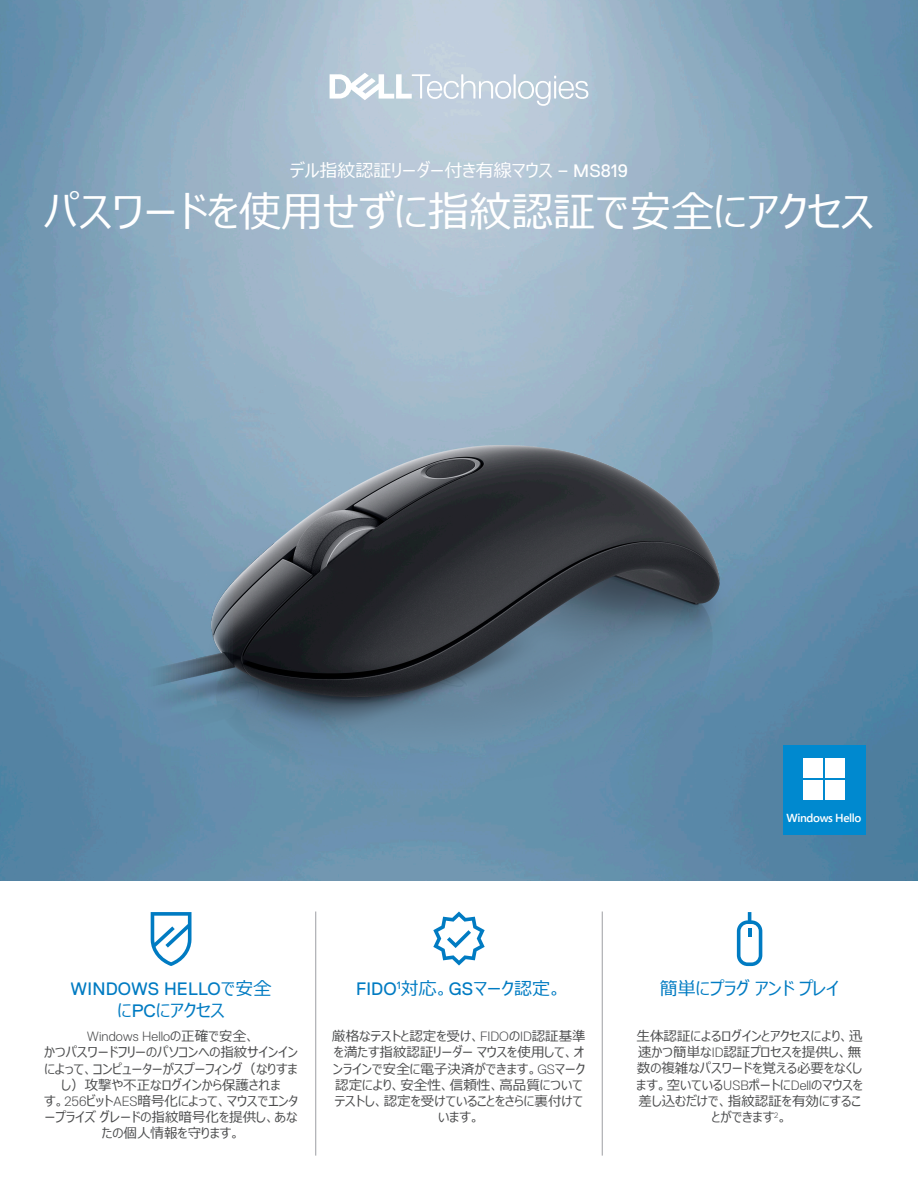
<style>
.page{position:relative;width:918px;height:1188px;background:#fff}
.page>*{position:absolute;margin:0;border:0;box-sizing:border-box;transform-origin:0 0}
.Cover_Header_-_white{font:42px "Meiryo UI";color:#fff}
.t1{font:18px "Meiryo UI";color:#007bc2}
.t2{font:18px "Meiryo UI";color:#fff}
.t3{font:18px "Dell Replica";letter-spacing:.01em;color:#007bc2}
.t4{font:13.5px/16.2px "Meiryo UI";color:#4b4c4d;text-align:center}
.t5{font:300 13.5px "Dell Replica";color:#4b4c4d}
.t6{font:600 11.7px "Segoe Pro";letter-spacing:-.03em;color:#fff}
.s1{font-family:"Dell Replica"}
.s2{font-family:"Meiryo UI"}
.s3{font-family:"Meiryo UI";font-weight:400}
.s4{font-family:"Dell Replica";font-weight:300}
</style>
<div class="page">
<img style="left:0;top:0;width:918px;height:881px">
<hr style="left:315px;top:912px;width:1px;height:244px;background:#a8a9ad">
<hr style="left:602px;top:912px;width:1px;height:244px;background:#a8a9ad">
<svg style="left:330px;top:73px;width:258px;height:33px"></svg>
<img style="left:145px;top:261px;width:635px;height:527px">
<div style="left:783px;top:745px;width:82px;height:90px;background:#0089cf"></div>
<div style="left:803px;top:758px;width:20px;height:20px;background:#fff"></div>
<div style="left:825px;top:758px;width:20px;height:20px;background:#fff"></div>
<div style="left:803px;top:780px;width:20px;height:20px;background:#fff"></div>
<div style="left:825px;top:780px;width:20px;height:20px;background:#fff"></div>
<svg style="left:433px;top:912px;width:52px;height:54px"></svg>
<svg style="left:151px;top:912px;width:40px;height:54px"></svg>
<svg style="left:737px;top:912px;width:25px;height:54px"></svg>
<p class="t2" style="left:290px;top:158px;width:339px">デル指紋認証リーダー付き有線マウス – <span class="s1">MS819</span></p>
<p class="Cover_Header_-_white" style="left:44px;top:183px;width:831px">パスワードを使用せずに指紋認証で安全にアクセス</p>
<p class="t6" style="left:786px;top:810px;width:77px">Windows Hello</p>
<p class="t3" style="left:71px;top:979px;width:203px">WINDOWS HELLO<span class="s2">で安全</span></p>
<p class="t1" style="left:356px;top:976px;width:208px"><span class="s1">FIDO</span><sup>1</sup>対応。<span class="s1">GS</span>マーク認定。</p>
<p class="t1" style="left:117px;top:998px;width:109px">に<span class="s1">PC</span>にアクセス</p>
<p class="t5" style="left:87px;top:1029px;width:170px">Windows Hello<span class="s3">の正確で安全、</span></p>
<p class="t4" style="left:44px;top:1045px;width:255px">かつパスワードフリーのパソコンへの指紋サインインによって、コンピューターがスプーフィング（なりすまし）攻撃や不正なログインから保護されま<br>す。<span class="s4">256</span>ビット<span class="s4">AES</span>暗号化によって、マウスでエンタープライズグレードの指紋暗号化を提供し、あなたの個人情報を守ります。</p>
<p class="t4" style="left:332px;top:1029px;width:255px">厳格なテストと認定を受け、<span class="s4">FIDO</span>の<span class="s4">ID</span>認証基準を満たす指紋認証リーダーマウスを使用して、オンラインで安全に電子決済ができます。<span class="s4">GS</span>マーク認定により、安全性、信頼性、高品質についてテストし、認定を受けていることをさらに裏付けています。</p>
<p class="t1" style="left:660px;top:976px;width:181px">簡単にプラグアンドプレイ</p>
<p class="t4" style="left:636px;top:1029px;width:228px">生体認証によるログインとアクセスにより、迅速かつ簡単な<span class="s4">ID</span>認証プロセスを提供し、無数の複雑なパスワードを覚える必要をなくします。空いている<span class="s4">USB</span>ポートに<span class="s4">Dell</span>のマウスを差し込むだけで、指紋認証を有効にすることができます<sup>2</sup>。</p>
</div>
